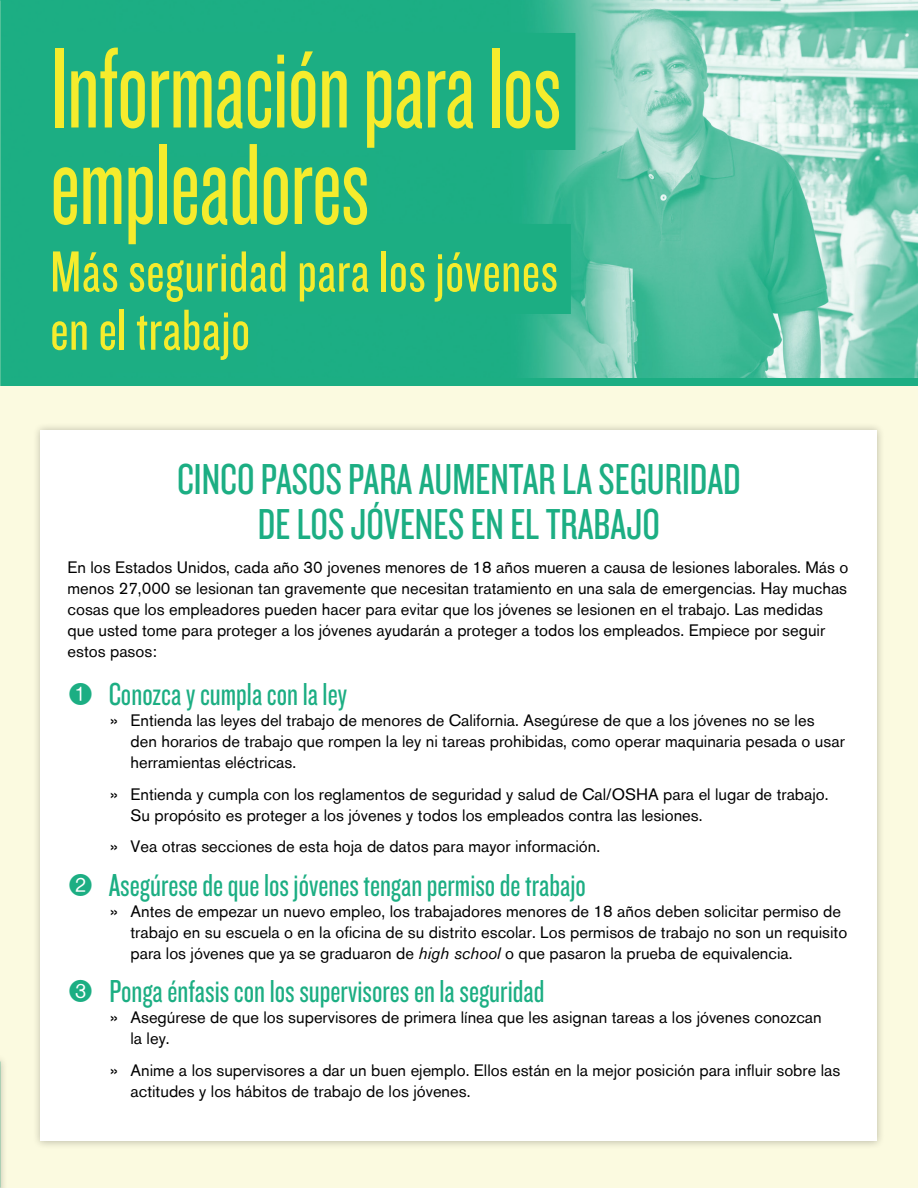
<style>
.page{position:relative;width:918px;height:1188px;background:#fbfae0}
.page>*{position:absolute;margin:0;border:0;box-sizing:border-box;transform-origin:0 0}
.t1{font:120px/96.4px "Knockout 27 Junior Bantamwt";letter-spacing:-.005em;color:#f5ec2d}
.t2{font:60.15px/58.3px "Knockout 28 Junior Feathrwt";letter-spacing:.01em;color:#f5ec2d}
.t3{font:45px/45px "Knockout 28 Junior Feathrwt";color:#1cae83;text-align:center}
.t4{font:33px "Knockout 28 Junior Feathrwt";color:#1cae83}
.t5{font:16.5px/21px "Akzidenz Grotesk BE";color:#000}
.s1{font-family:"Circle Frame Negative";font-size:30px}
.s2{font-family:"Helvetica"}
.s3{font-style:italic}
</style>
<div class="page">
<div style="left:0;top:0;width:918px;height:385px;background:#1cae83"></div>
<img style="left:0;top:0;width:918px;height:377px">
<div style="left:29px;top:33px;width:546px;height:117px;background:#1cae83"></div>
<div style="left:29px;top:157px;width:348px;height:90px;background:#1cae83"></div>
<div style="left:29px;top:224px;width:542px;height:90px;background:#1cae83"></div>
<div style="left:29px;top:282px;width:227px;height:90px;background:#1cae83"></div>
<div style="left:32px;top:422px;width:854px;height:727px;background:#000;opacity:.25"></div>
<div style="left:40px;top:431px;width:838px;height:710px;background:#fff"></div>
<div style="left:0;top:1053px;width:8px;height:135px;background:#000;opacity:.25"></div>
<h1 class="t1" style="left:50px;top:37px;width:513px">Información para los empleadores</h1>
<h2 class="t2" style="left:50px;top:240px;width:509px">Más seguridad para los jóvenes en el trabajo</h2>
<h3 class="t3" style="left:177px;top:455px;width:565px">CINCO PASOS PARA AUMENTAR LA SEGURIDAD<br>DE LOS JÓVENES EN EL TRABAJO</h3>
<p class="t5" style="left:68px;top:557px;width:783px">En los Estados Unidos, cada año 30 jovenes menores de 18 años mueren a causa de lesiones laborales. Más o menos 27,000 se lesionan tan gravemente que necesitan tratamiento en una sala de emergencias. Hay muchas cosas que los empleadores pueden hacer para evitar que los jóvenes se lesionen en el trabajo. Las medidas que usted tome para proteger a los jóvenes ayudarán a proteger a todos los empleados. Empiece por seguir estos pasos:</p>
<h3 class="t4" style="left:68px;top:674px;width:281px"><span class="s1">1</span> Conozca y cumpla con la ley</h3>
<p class="t5" style="left:131px;top:710px;width:716px;text-indent:-21px"><span class="s2">»</span> Entienda las leyes del trabajo de menores de California. Asegúrese de que a los jóvenes no se les den horarios de trabajo que rompen la ley ni tareas prohibidas, como operar maquinaria pesada o usar herramientas eléctricas.</p>
<p class="t5" style="left:131px;top:784px;width:700px;text-indent:-21px"><span class="s2">»</span> Entienda y cumpla con los reglamentos de seguridad y salud de Cal/OSHA para el lugar de trabajo.<br>Su propósito es proteger a los jóvenes y todos los empleados contra las lesiones.</p>
<p class="t5" style="left:110px;top:836px;width:492px"><span class="s2">»</span> Vea otras secciones de esta hoja de datos para mayor información.</p>
<h3 class="t4" style="left:68px;top:865px;width:520px"><span class="s1">2</span> Asegúrese de que los jóvenes tengan permiso de trabajo</h3>
<p class="t5" style="left:131px;top:901px;width:718px;text-indent:-21px"><span class="s2">»</span> Antes de empezar un nuevo empleo, los trabajadores menores de 18 años deben solicitar permiso de trabajo en su escuela o en la oficina de su distrito escolar. Los permisos de trabajo no son un requisito para los jóvenes que ya se graduaron de <span class="s3">high school</span> o que pasaron la prueba de equivalencia.</p>
<h3 class="t4" style="left:68px;top:971px;width:478px"><span class="s1">3</span> Ponga énfasis con los supervisores en la seguridad</h3>
<p class="t5" style="left:131px;top:1007px;width:693px;text-indent:-21px"><span class="s2">»</span> Asegúrese de que los supervisores de primera línea que les asignan tareas a los jóvenes conozcan la ley.</p>
<p class="t5" style="left:131px;top:1060px;width:711px;text-indent:-21px"><span class="s2">»</span> Anime a los supervisores a dar un buen ejemplo. Ellos están en la mejor posición para influir sobre las actitudes y los hábitos de trabajo de los jóvenes.</p>
</div>
